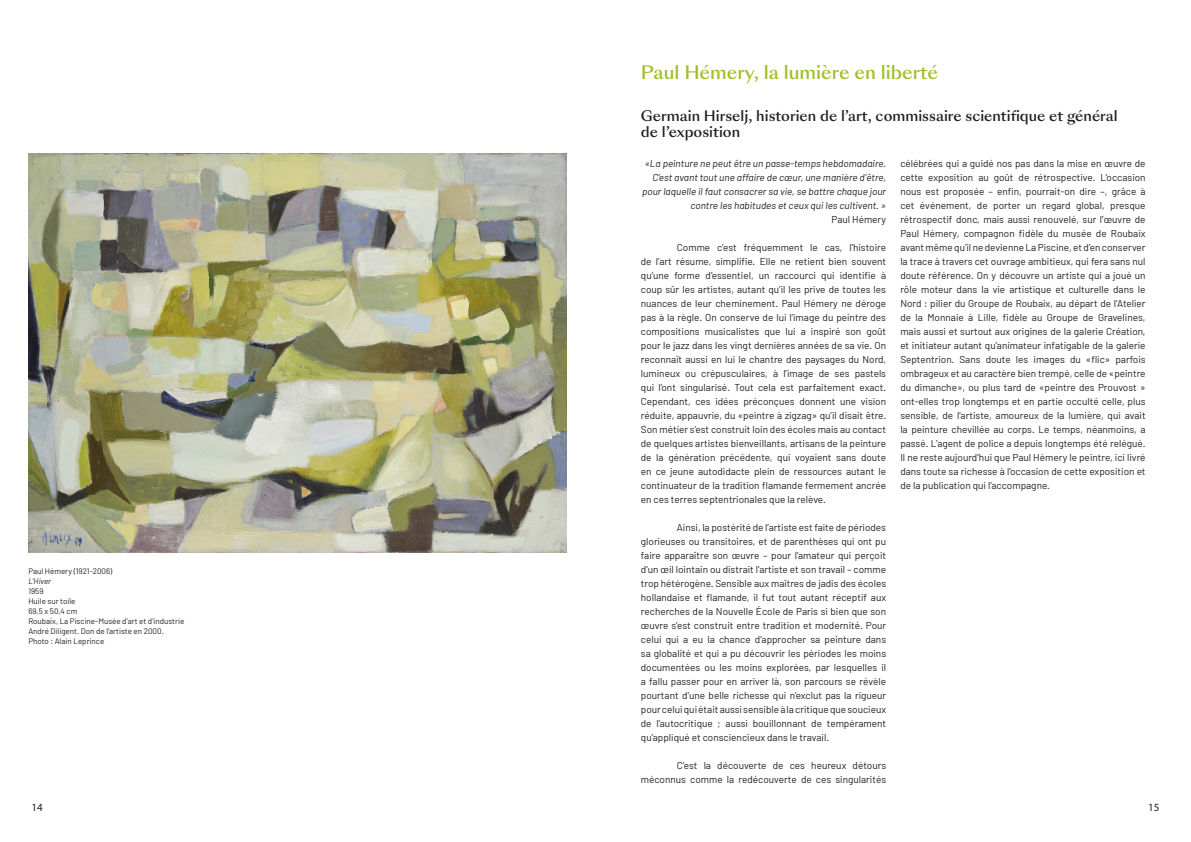
<style>
.page{position:relative;width:1191px;height:842px;background:#fff}
.page>*{position:absolute;margin:0;border:0;box-sizing:border-box;transform-origin:0 0}
.Chapitre{font:500 18px "Sang Bleu Sunrise";color:#a0c028}
.Chapitre-2{font:500 14px "Sang Bleu Sunrise";color:#231f20}
.t1{font:11px "Myriad Pro";color:#231f20}
.Style_de_paragraphe_1{font:10px/14px "Barlow";color:#231f20;text-align:justify}
.Style_de_paragraphe_1-2{font:italic 10px/14px "Barlow";color:#231f20;text-align:right}
.t2{font:8px/10px "Barlow";color:#231f20}
.t3{font:italic 8px "Barlow";color:#231f20}
</style>
<div class="page">
<img style="left:28px;top:153px;width:538px;height:400px">
<p class="t2" style="left:28px;top:566px;width:85px">Paul Hémery (1921-2006)</p>
<p class="t3" style="left:28px;top:576px;width:24px">L’Hiver</p>
<p class="t2" style="left:28px;top:586px;width:17px">1959</p>
<p class="t2" style="left:28px;top:596px;width:49px">Huile sur toile</p>
<p class="t2" style="left:28px;top:606px;width:51px">69,5 x 50,4 cm</p>
<p class="t2" style="left:28px;top:616px;width:157px">Roubaix, La Piscine-Musée d’art et d’industrie<br>André Diligent. Don de l’artiste en 2000.</p>
<p class="t2" style="left:28px;top:636px;width:77px">Photo : Alain Leprince</p>
<p class="Chapitre" style="left:641px;top:60px;width:299px">Paul Hémery, la lumière en liberté</p>
<p class="Chapitre-2" style="left:641px;top:106px;width:478px">Germain Hirselj, historien de l’art, commissaire scientifique et général</p>
<p class="Chapitre-2" style="left:641px;top:122px;width:101px">de l’exposition</p>
<p class="Style_de_paragraphe_1-2" style="left:642px;top:156px;width:246px">«La peinture ne peut être un passe-temps hebdomadaire.<br>C’est avant tout une affaire de cœur, une manière d’être, pour laquelle il faut consacrer sa vie, se battre chaque jour contre les habitudes et ceux qui les cultivent. »</p>
<p class="Style_de_paragraphe_1" style="left:831px;top:212px;width:56px">Paul Hémery</p>
<p class="Style_de_paragraphe_1" style="left:641px;top:240px;width:247px;text-indent:36px">Comme c’est fréquemment le cas, l’histoire de l’art résume, simplifie. Elle ne retient bien souvent qu’une forme d’essentiel, un raccourci qui identifie à coup sûr les artistes, autant qu’il les prive de toutes les nuances de leur cheminement. Paul Hémery ne déroge pas à la règle. On conserve de lui l’image du peintre des compositions musicalistes que lui a inspiré son goût pour le jazz dans les vingt dernières années de sa vie. On reconnaît aussi en lui le chantre des paysages du Nord, lumineux ou crépusculaires, à l’image de ses pastels qui l’ont singularisé. Tout cela est parfaitement exact.<br>Cependant, ces idées préconçues donnent une vision réduite, appauvrie, du «peintre à zigzag» qu’il disait être.<br>Son métier s’est construit loin des écoles mais au contact de quelques artistes bienveillants, artisans de la peinture de la génération précédente, qui voyaient sans doute en ce jeune autodidacte plein de ressources autant le continuateur de la tradition flamande fermement ancrée en ces terres septentrionales que la relève.</p>
<p class="Style_de_paragraphe_1" style="left:641px;top:520px;width:247px;text-indent:36px">Ainsi, la postérité de l’artiste est faite de périodes glorieuses ou transitoires, et de parenthèses qui ont pu faire apparaître son œuvre – pour l’amateur qui perçoit d’un œil lointain ou distrait l’artiste et son travail – comme trop hétérogène. Sensible aux maîtres de jadis des écoles hollandaise et flamande, il fut tout autant réceptif aux recherches de la Nouvelle École de Paris si bien que son œuvre s’est construit entre tradition et modernité. Pour celui qui a eu la chance d’approcher sa peinture dans sa globalité et qui a pu découvrir les périodes les moins documentées ou les moins explorées, par lesquelles il a fallu passer pour en arriver là, son parcours se révèle pourtant d’une belle richesse qui n’exclut pas la rigueur pour celui qui était aussi sensible à la critique que soucieux de l’autocritique ; aussi bouillonnant de tempérament qu’appliqué et consciencieux dans le travail.</p>
<p class="Style_de_paragraphe_1" style="left:641px;top:758px;width:247px;text-align:right">C’est la découverte de ces heureux détours méconnus comme la redécouverte de ces singularités</p>
<p class="Style_de_paragraphe_1" style="left:900px;top:156px;width:247px">célébrées qui a guidé nos pas dans la mise en œuvre de cette exposition au goût de rétrospective. L’occasion nous est proposée – enfin, pourrait-on dire –, grâce à cet événement, de porter un regard global, presque rétrospectif donc, mais aussi renouvelé, sur l’œuvre de Paul Hémery, compagnon fidèle du musée de Roubaix avant même qu’il ne devienne La Piscine, et d’en conserver la trace à travers cet ouvrage ambitieux, qui fera sans nul doute référence. On y découvre un artiste qui a joué un rôle moteur dans la vie artistique et culturelle dans le Nord : pilier du Groupe de Roubaix, au départ de l’Atelier de la Monnaie à Lille, fidèle au Groupe de Gravelines, mais aussi et surtout aux origines de la galerie Création, et initiateur autant qu’animateur infatigable de la galerie Septentrion. Sans doute les images du «flic» parfois ombrageux et au caractère bien trempé, celle de «peintre du dimanche», ou plus tard de «peintre des Prouvost » ont-elles trop longtemps et en partie occulté celle, plus sensible, de l’artiste, amoureux de la lumière, qui avait la peinture chevillée au corps. Le temps, néanmoins, a passé. L’agent de police a depuis longtemps été relégué.<br>Il ne reste aujourd’hui que Paul Hémery le peintre, ici livré dans toute sa richesse à l’occasion de cette exposition et de la publication qui l’accompagne.</p>
<p class="t1" style="left:32px;top:800px;width:13px">14</p>
<p class="t1" style="left:1148px;top:800px;width:13px">15</p>
</div>
